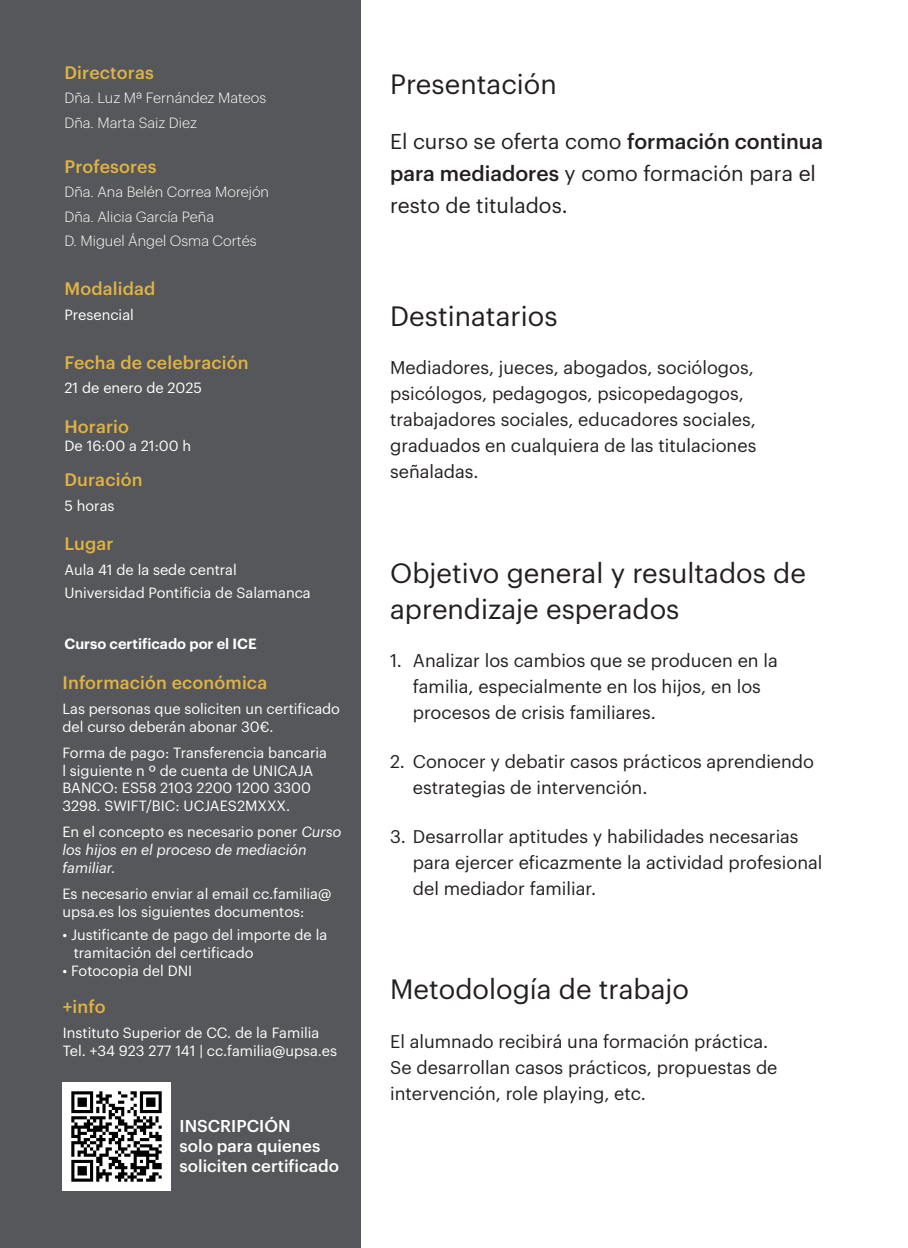
<style>
.page{position:relative;width:908px;height:1248px;background:#fff}
.page>*{position:absolute;margin:0;border:0;box-sizing:border-box;transform-origin:0 0}
.t1{font:27.4px/36px "Graphik";color:#231f20}
.t2{font:21px/32px "Graphik";color:#231f20}
.t3{font:18px/26px "Graphik";color:#231f20}
.t4{font:500 17.8px "Graphik";letter-spacing:.01em;color:#e1b342}
.t5{font:500 16.8px/20.2px "Graphik";color:#fff}
.t6{font:14.6px/17.8px "Graphik";color:#fff}
.t7{font:300 14.6px "Graphik";color:#fff}
.t8{font:italic 14.6px/17.8px "Graphik";color:#fff}
.t9{font:600 14.6px "Graphik";color:#fff}
.s1{font-style:normal}
.s2{font-weight:500}
</style>
<div class="page">
<div style="left:0;top:0;width:360px;height:1247px;background:#55575a"></div>
<img style="left:62px;top:1082px;width:108px;height:108px">
<p class="t4" style="left:64px;top:59px;width:91px">Directoras</p>
<p class="t7" style="left:64px;top:87px;width:203px">Dña. Luz Mª Fernández Mateos</p>
<p class="t7" style="left:64px;top:112px;width:134px">Dña. Marta Saiz Diez</p>
<p class="t4" style="left:64px;top:153px;width:94px">Profesores</p>
<p class="t7" style="left:64px;top:181px;width:206px">Dña. Ana Belén Correa Morejón</p>
<p class="t7" style="left:64px;top:206px;width:151px">Dña. Alicia García Peña</p>
<p class="t7" style="left:64px;top:230px;width:193px">D. Miguel Ángel Osma Cortés</p>
<p class="t4" style="left:64px;top:275px;width:92px">Modalidad</p>
<p class="t6" style="left:64px;top:304px;width:71px">Presencial</p>
<p class="t4" style="left:64px;top:348px;width:185px">Fecha de celebración</p>
<p class="t6" style="left:64px;top:377px;width:139px">21 de enero de 2025</p>
<p class="t4" style="left:64px;top:413px;width:66px">Horario</p>
<p class="t6" style="left:64px;top:435px;width:128px">De 16:00 a 21:00 h</p>
<p class="t4" style="left:64px;top:466px;width:79px">Duración</p>
<p class="t6" style="left:64px;top:495px;width:51px">5 horas</p>
<p class="t4" style="left:64px;top:530px;width:51px">Lugar</p>
<p class="t6" style="left:64px;top:559px;width:174px">Aula 41 de la sede central</p>
<p class="t6" style="left:64px;top:582px;width:248px">Universidad Pontificia de Salamanca</p>
<p class="t9" style="left:64px;top:632px;width:194px">Curso certificado por el ICE</p>
<p class="t4" style="left:62px;top:669px;width:206px">Información económica</p>
<p class="t6" style="left:62px;top:698px;width:279px">Las personas que soliciten un certificado del curso deberán abonar 30€.</p>
<p class="t6" style="left:62px;top:742px;width:266px">Forma de pago: Transferencia bancaria l siguiente n º de cuenta de UNICAJA BANCO: ES58 2103 2200 1200 3300<br>3298. SWIFT/BIC: UCJAES2MXXX.</p>
<p class="t8" style="left:62px;top:822px;width:280px"><span class="s1">En el concepto es necesario poner</span> Curso los hijos en el proceso de mediación familiar.</p>
<p class="t6" style="left:62px;top:883px;width:270px">Es necesario enviar al email cc.familia@ upsa.es los siguientes documentos:</p>
<p class="t6" style="left:74px;top:924px;width:255px;text-indent:-11px">• Justificante de pago del importe de la tramitación del certificado</p>
<p class="t6" style="left:62px;top:960px;width:131px">• Fotocopia del DNI</p>
<p class="t4" style="left:63px;top:993px;width:44px">+info</p>
<p class="t6" style="left:63px;top:1022px;width:258px">Instituto Superior de CC. de la Familia</p>
<p class="t6" style="left:63px;top:1040px;width:275px">Tel. +34 923 277 141 | cc.familia@upsa.es</p>
<p class="t5" style="left:179px;top:1114px;width:112px">INSCRIPCIÓN</p>
<p class="t5" style="left:179px;top:1134px;width:161px">solo para quienes soliciten certificado</p>
<p class="t1" style="left:390px;top:64px;width:168px">Presentación</p>
<p class="t2" style="left:390px;top:123px;width:434px">El curso se oferta como <span class="s2">formación continua para mediadores</span> y como formación para el resto de titulados.</p>
<p class="t1" style="left:390px;top:295px;width:169px">Destinatarios</p>
<p class="t3" style="left:390px;top:353px;width:367px">Mediadores, jueces, abogados, sociólogos, psicólogos, pedagogos, psicopedagogos, trabajadores sociales, educadores sociales, graduados en cualquiera de las titulaciones señaladas.</p>
<p class="t1" style="left:390px;top:552px;width:417px">Objetivo general y resultados de aprendizaje esperados</p>
<p class="t3" style="left:412px;top:646px;width:366px;text-indent:-23px">1. Analizar los cambios que se producen en la familia, especialmente en los hijos, en los procesos de crisis familiares.</p>
<p class="t3" style="left:412px;top:747px;width:402px;text-indent:-23px">2. Conocer y debatir casos prácticos aprendiendo estrategias de intervención.</p>
<p class="t3" style="left:412px;top:821px;width:411px;text-indent:-23px">3. Desarrollar aptitudes y habilidades necesarias para ejercer eficazmente la actividad profesional del mediador familiar.</p>
<p class="t1" style="left:390px;top:968px;width:300px">Metodología de trabajo</p>
<p class="t3" style="left:390px;top:1026px;width:388px">El alumnado recibirá una formación práctica.<br>Se desarrollan casos prácticos, propuestas de intervención, role playing, etc.</p>
</div>
